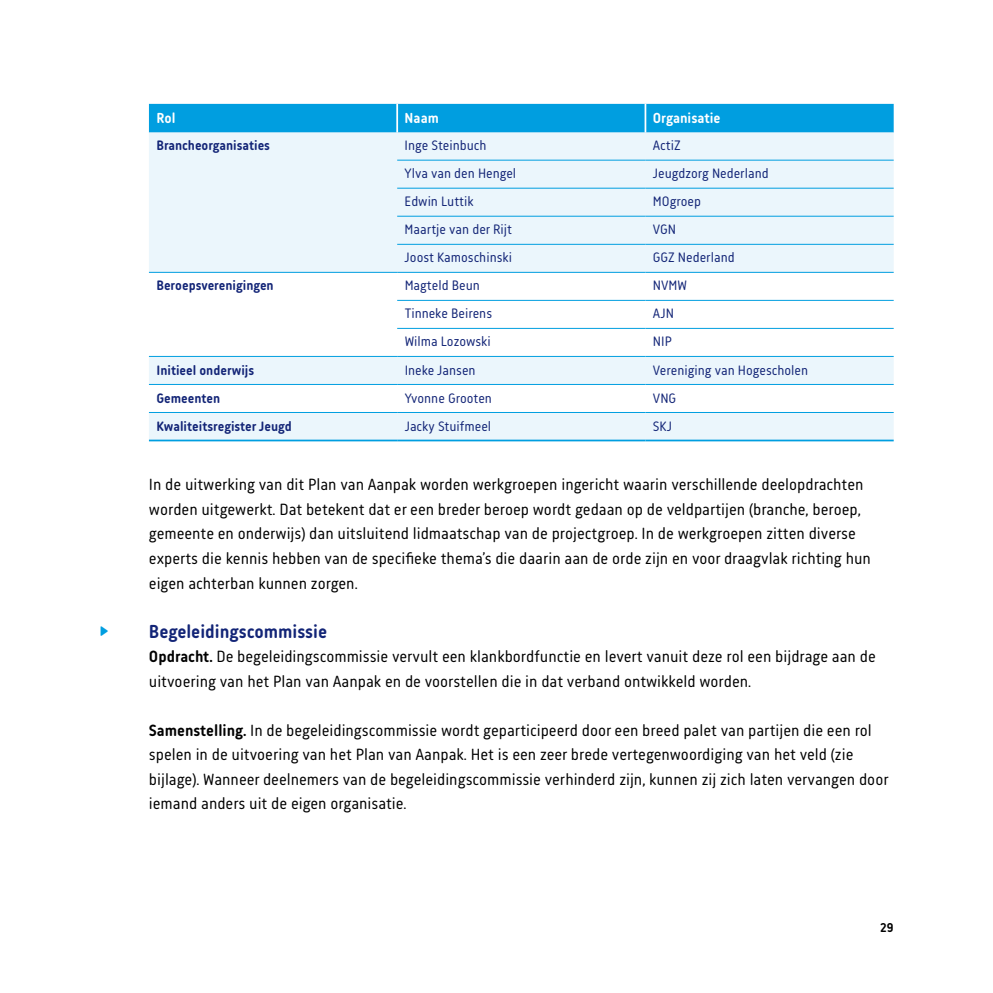
<style>
.page{position:relative;width:993px;height:993px;background:#fff}
.page>*{position:absolute;margin:0;border:0;box-sizing:border-box;transform-origin:0 0}
.t1{font:24.5px "Korb";color:#009ee0}
.t2{font:700 19.25px "Korb";color:#132577}
.t3{font:16.62px/24.5px "Korb";color:#000}
.t4{font:700 14.88px "Korb";color:#fff}
.t5{font:14px "Korb";color:#132577}
.t6{font:700 14px "Korb";color:#132577}
.t7{font:700 13.12px "Korb";color:#000}
.s1{font-weight:700}
</style>
<div class="page">
<div style="left:149px;top:104px;width:744px;height:28px;background:#009ee0"></div>
<svg style="left:149px;top:132px;width:744px;height:307px;fill:#ebf6fc"></svg>
<hr style="left:149px;top:439px;width:248px;height:2px;background:#009ee0">
<hr style="left:397px;top:439px;width:248px;height:2px;background:#009ee0">
<hr style="left:645px;top:439px;width:248px;height:2px;background:#009ee0">
<hr style="left:396px;top:104px;width:2px;height:28px;background:#fff">
<hr style="left:644px;top:104px;width:2px;height:28px;background:#fff">
<hr style="left:397px;top:160px;width:248px;height:1px;background:#009ee0">
<hr style="left:645px;top:160px;width:248px;height:1px;background:#009ee0">
<hr style="left:397px;top:188px;width:248px;height:1px;background:#009ee0">
<hr style="left:645px;top:188px;width:248px;height:1px;background:#009ee0">
<hr style="left:397px;top:216px;width:248px;height:1px;background:#009ee0">
<hr style="left:645px;top:216px;width:248px;height:1px;background:#009ee0">
<hr style="left:397px;top:244px;width:248px;height:1px;background:#009ee0">
<hr style="left:645px;top:244px;width:248px;height:1px;background:#009ee0">
<hr style="left:149px;top:272px;width:248px;height:1px;background:#009ee0">
<hr style="left:397px;top:272px;width:248px;height:1px;background:#009ee0">
<hr style="left:645px;top:272px;width:248px;height:1px;background:#009ee0">
<hr style="left:397px;top:300px;width:248px;height:1px;background:#009ee0">
<hr style="left:645px;top:300px;width:248px;height:1px;background:#009ee0">
<hr style="left:397px;top:328px;width:248px;height:1px;background:#009ee0">
<hr style="left:645px;top:328px;width:248px;height:1px;background:#009ee0">
<hr style="left:149px;top:356px;width:248px;height:1px;background:#009ee0">
<hr style="left:397px;top:356px;width:248px;height:1px;background:#009ee0">
<hr style="left:645px;top:356px;width:248px;height:1px;background:#009ee0">
<hr style="left:149px;top:384px;width:248px;height:1px;background:#009ee0">
<hr style="left:397px;top:384px;width:248px;height:1px;background:#009ee0">
<hr style="left:645px;top:384px;width:248px;height:1px;background:#009ee0">
<hr style="left:149px;top:412px;width:248px;height:1px;background:#009ee0">
<hr style="left:397px;top:412px;width:248px;height:1px;background:#009ee0">
<hr style="left:645px;top:412px;width:248px;height:1px;background:#009ee0">
<p class="t4" style="left:156px;top:109px;width:21px">Rol</p>
<p class="t4" style="left:404px;top:109px;width:36px">Naam</p>
<p class="t4" style="left:652px;top:109px;width:69px">Organisatie</p>
<p class="t6" style="left:156px;top:137px;width:115px">Brancheorganisaties</p>
<p class="t5" style="left:404px;top:137px;width:83px">Inge Steinbuch</p>
<p class="t5" style="left:652px;top:137px;width:29px">ActiZ</p>
<p class="t5" style="left:404px;top:165px;width:113px">Ylva van den Hengel</p>
<p class="t5" style="left:652px;top:165px;width:117px">Jeugdzorg Nederland</p>
<p class="t5" style="left:404px;top:193px;width:70px">Edwin Luttik</p>
<p class="t5" style="left:652px;top:193px;width:50px">MOgroep</p>
<p class="t5" style="left:404px;top:221px;width:109px">Maartje van der Rijt</p>
<p class="t5" style="left:652px;top:221px;width:25px">VGN</p>
<p class="t5" style="left:404px;top:250px;width:109px">Joost Kamoschinski</p>
<p class="t5" style="left:652px;top:250px;width:83px">GGZ Nederland</p>
<p class="t6" style="left:156px;top:278px;width:119px">Beroepsverenigingen</p>
<p class="t5" style="left:404px;top:278px;width:77px">Magteld Beun</p>
<p class="t5" style="left:652px;top:278px;width:36px">NVMW</p>
<p class="t5" style="left:404px;top:306px;width:89px">Tinneke Beirens</p>
<p class="t5" style="left:652px;top:306px;width:22px">AJN</p>
<p class="t5" style="left:404px;top:334px;width:88px">Wilma Lozowski</p>
<p class="t5" style="left:652px;top:334px;width:20px">NIP</p>
<p class="t6" style="left:156px;top:362px;width:99px">Initieel onderwijs</p>
<p class="t5" style="left:404px;top:362px;width:72px">Ineke Jansen</p>
<p class="t5" style="left:652px;top:362px;width:157px">Vereniging van Hogescholen</p>
<p class="t6" style="left:156px;top:390px;width:65px">Gemeenten</p>
<p class="t5" style="left:404px;top:390px;width:89px">Yvonne Grooten</p>
<p class="t5" style="left:652px;top:390px;width:25px">VNG</p>
<p class="t6" style="left:156px;top:418px;width:137px">Kwaliteitsregister Jeugd</p>
<p class="t5" style="left:404px;top:418px;width:88px">Jacky Stuifmeel</p>
<p class="t5" style="left:652px;top:418px;width:21px">SKJ</p>
<p class="t3" style="left:149px;top:472px;width:723px">In de uitwerking van dit Plan van Aanpak worden werkgroepen ingericht waarin verschillende deelopdrachten worden uitgewerkt. Dat betekent dat er een breder beroep wordt gedaan op de veldpartijen (branche, beroep, gemeente en onderwijs) dan uitsluitend lidmaatschap van de projectgroep. In de werkgroepen zitten diverse experts die kennis hebben van de specifieke thema’s die daarin aan de orde zijn en voor draagvlak richting hun eigen achterban kunnen zorgen.</p>
<h1 class="t1" style="left:99px;top:614px;width:11px">►</h1>
<p class="t2" style="left:149px;top:620px;width:179px">Begeleidingscommissie</p>
<p class="t3" style="left:149px;top:643px;width:728px"><span class="s1">Opdracht.</span> De begeleidingscommissie vervult een klankbordfunctie en levert vanuit deze rol een bijdrage aan de uitvoering van het Plan van Aanpak en de voorstellen die in dat verband ontwikkeld worden.</p>
<p class="t3" style="left:149px;top:717px;width:741px"><span class="s1">Samenstelling.</span> In de begeleidingscommissie wordt geparticipeerd door een breed palet van partijen die een rol spelen in de uitvoering van het Plan van Aanpak. Het is een zeer brede vertegenwoordiging van het veld (zie bijlage). Wanneer deelnemers van de begeleidingscommissie verhinderd zijn, kunnen zij zich laten vervangen door iemand anders uit de eigen organisatie.</p>
<p class="t7" style="left:879px;top:919px;width:15px">29</p>
</div>
